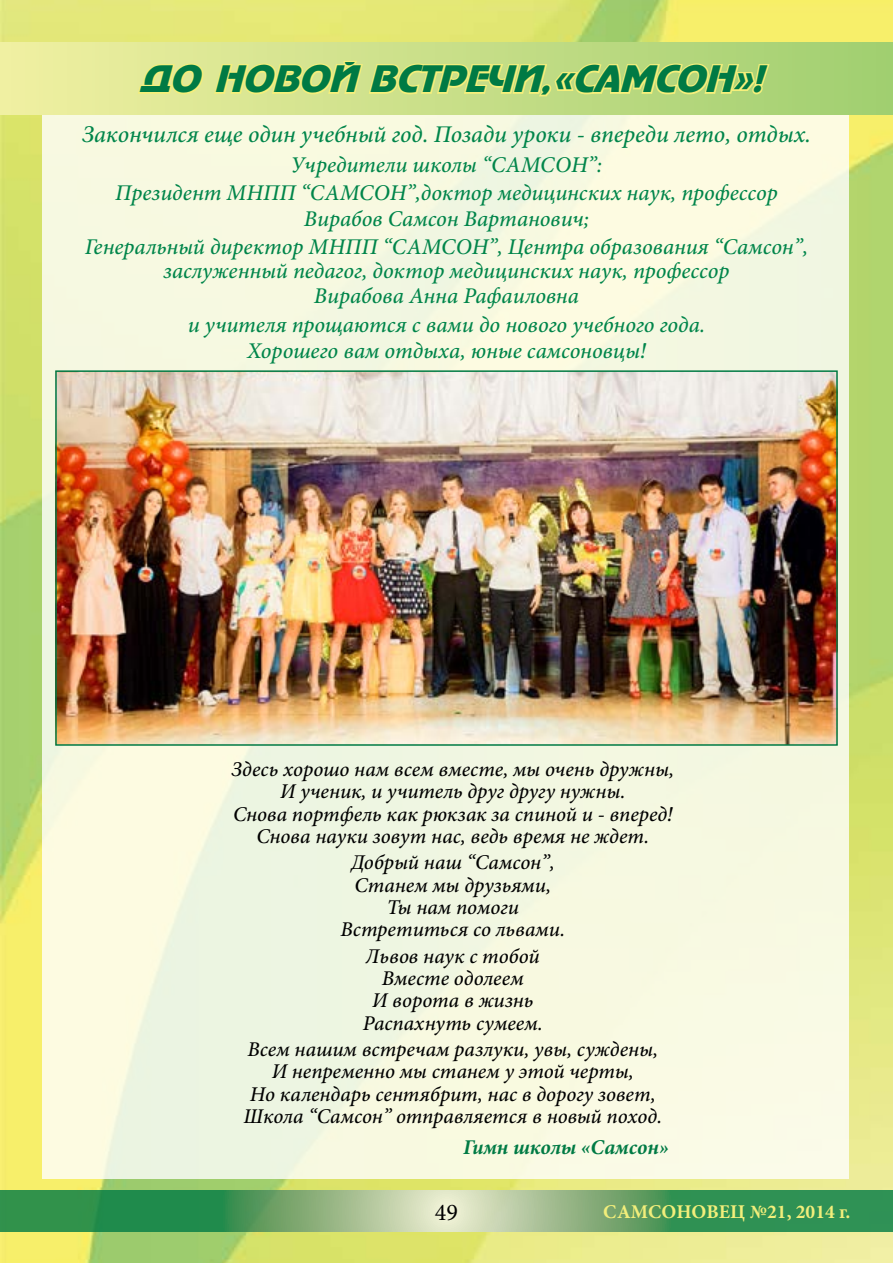
<style>
.page{position:relative;width:893px;height:1263px;background:#fff}
.page>*{position:absolute;margin:0;border:0;box-sizing:border-box;transform-origin:0 0}
.t1{font:italic 36px "Adver Gothic";color:#007a44}
.t2{font:italic 500 24px "Minion Pro";color:#00854a}
.t3{font:24px "Minion Pro";color:#000}
.t4{font:italic 500 22.5px/28.2px "Minion Pro";color:#00854a;text-align:center}
.t5{font:italic 500 21px/22.2px "Minion Pro";color:#000;text-align:center}
.t6{font:italic 700 21px "Minion Pro";color:#007a44}
.t7{font:700 19.5px "Minion Pro";color:#f2ee7b}
</style>
<div class="page">
<img style="left:0;top:0;width:893px;height:1263px">
<div style="left:43px;top:43px;width:806px;height:1136px;background:#f7f9e1"></div>
<svg style="left:1px;top:1191px;width:892px;height:40px;background:#62a56e"></svg>
<hr style="left:0;top:1191px;width:1px;height:40px;background:#31924d">
<div style="left:1px;top:43px;width:891px;height:72px;background:linear-gradient(to right,#f0f0a1,#a0cf70)"></div>
<svg style="left:136px;top:61px;width:68px;height:35px;background:#e8eb8c"></svg>
<svg style="left:212px;top:20px;width:560px;height:91px;background:#d2e17f"></svg>
<img style="left:58px;top:373px;width:777px;height:370px">
<div style="left:55px;top:370px;width:783px;height:376px;border:2px solid #007a44"></div>
<h1 class="t1" style="left:140px;top:60px;width:623px">ДО НОВОЙ ВСТРЕЧИ,«САМСОН»!</h1>
<p class="t2" style="left:82px;top:118px;width:730px">Закончился еще один учебный год. Позади уроки - впереди лето, отдых.</p>
<p class="t4" style="left:115px;top:150px;width:664px">Учредители школы “САМСОН”:<br>Президент МНПП “САМСОН”,доктор медицинских наук, профессор</p>
<p class="t4" style="left:85px;top:204px;width:725px">Вирабов Самсон Вартанович;<br>Генеральный директор МНПП “САМСОН”, Центра образования “Самсон”,</p>
<p class="t4" style="left:164px;top:258px;width:567px;line-height:25.5px">заслуженный педагог, доктор медицинских наук, профессор<br>Вирабова Анна Рафаиловна</p>
<p class="t4" style="left:188px;top:311px;width:519px;line-height:26.2px">и учителя прощаются с вами до нового учебного года.<br>Хорошего вам отдыха, юные самсоновцы!</p>
<p class="t5" style="left:232px;top:758px;width:444px">Здесь хорошо нам всем вместе, мы очень дружны, И ученик, и учитель друг другу нужны.<br>Снова портфель как рюкзак за спиной и - вперед!<br>Снова науки зовут нас, ведь время не ждет.</p>
<p class="t5" style="left:341px;top:851px;width:226px">Добрый наш “Самсон”,<br>Станем мы друзьями,<br>Ты нам помоги<br>Встретиться со львами.</p>
<p class="t5" style="left:363px;top:945px;width:181px">Львов наук с тобой<br>Вместе одолеем<br>И ворота в жизнь<br>Распахнуть сумеем.</p>
<p class="t5" style="left:243px;top:1038px;width:420px">Всем нашим встречам разлуки, увы, суждены, И непременно мы станем у этой черты,<br>Но календарь сентябрит, нас в дорогу зовет, Школа “Самсон” отправляется в новый поход.</p>
<p class="t6" style="left:463px;top:1132px;width:207px">Гимн школы «Самсон»</p>
<p class="t3" style="left:435px;top:1196px;width:25px">49</p>
<p class="t7" style="left:603px;top:1198px;width:249px">САМСОНОВЕЦ №21, 2014 г.</p>
</div>
